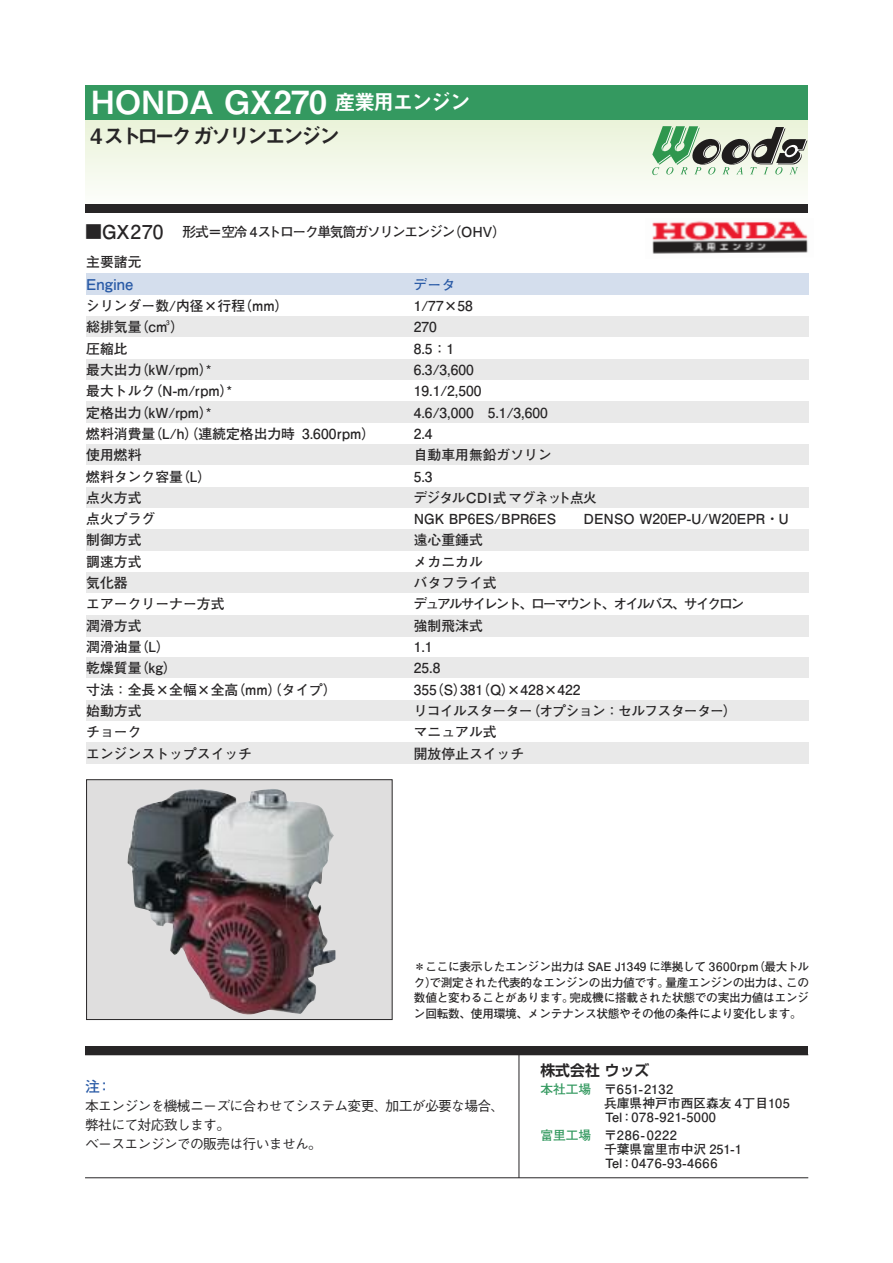
<style>
.page{position:relative;width:893px;height:1263px;background:#fff}
.page>*{position:absolute;margin:0;border:0;box-sizing:border-box;transform-origin:0 0}
.t1{font:31.95px "Midashi Go Pr 5 MB31";color:#fff}
.t2{font:21.3px "Midashi Go Pr 5 MB31";letter-spacing:-.15em;color:#272526}
.t3{font:700 14.85px "Shin Go Upr De";color:#272526}
.t4{font:700 14.85px "Futo Go B101 Pr 6 N";color:#295aa6}
.t5{font:700 14.85px "G Futo Go B101 Pro";color:#295aa6}
.t6{font:700 13.8px "Futo Go B101 Pr 6 N";color:#272526}
.t7{font:500 13.8px/19.2px "Gothic BBB Upr";letter-spacing:-.05em;color:#272526}
.t8{font:700 13.8px "Futo Go B101 Pr 6 N";letter-spacing:-.05em;color:#272526}
.t9{font:700 13.8px "Futo Go B101 Pr 6 N";letter-spacing:-.1em;color:#272526}
.t10{font:700 13.8px "Futo Go B101 Pr 6 N";letter-spacing:-.15em;color:#272526}
.t11{font:700 13.8px "Futo Go B101 Pr 6 N";color:#295aa6}
.t12{font:700 12.75px/13.8px "Futo Go B101 Upr";color:#272526}
.t13{font:700 11.7px/15.9px "Futo Go B101 Pr 6 N";letter-spacing:-.025em;color:#272526;text-align:justify}
.t14{font:700 6.45px "Futo Go B101 Pr 6 N";color:#272526}
.s1{font-size:21.3px}
.s2{font-size:16.95px}
.s3{font-size:19.2px}
.s4{color:#349960}
</style>
<div class="page">
<svg style="left:85px;top:119px;width:723px;height:70px"></svg>
<div style="left:85px;top:85px;width:723px;height:34px;background:#349960"></div>
<svg style="left:652px;top:126px;width:155px;height:49px;background:#a2b5a0"></svg>
<div style="left:85px;top:204px;width:723px;height:9px;background:#272526"></div>
<hr style="left:519px;top:1054px;width:1px;height:124px;background:#272526">
<hr style="left:85px;top:1054px;width:723px;height:1px;background:#272526">
<hr style="left:85px;top:1177px;width:723px;height:1px;background:#272526">
<div style="left:85px;top:1046px;width:723px;height:8px;background:#272526"></div>
<div style="left:86px;top:274px;width:328px;height:21px;background:#d4deed"></div>
<div style="left:414px;top:274px;width:395px;height:21px;background:#d4deed"></div>
<div style="left:86px;top:316px;width:328px;height:22px;background:#e9e9e9"></div>
<div style="left:414px;top:316px;width:395px;height:22px;background:#e9e9e9"></div>
<div style="left:86px;top:359px;width:328px;height:21px;background:#e9e9e9"></div>
<div style="left:414px;top:359px;width:395px;height:21px;background:#e9e9e9"></div>
<div style="left:86px;top:402px;width:328px;height:21px;background:#e9e9e9"></div>
<div style="left:414px;top:402px;width:395px;height:21px;background:#e9e9e9"></div>
<div style="left:86px;top:444px;width:328px;height:22px;background:#e9e9e9"></div>
<div style="left:414px;top:444px;width:395px;height:22px;background:#e9e9e9"></div>
<div style="left:86px;top:487px;width:328px;height:21px;background:#e9e9e9"></div>
<div style="left:414px;top:487px;width:395px;height:21px;background:#e9e9e9"></div>
<div style="left:86px;top:530px;width:328px;height:21px;background:#e9e9e9"></div>
<div style="left:414px;top:530px;width:395px;height:21px;background:#e9e9e9"></div>
<div style="left:86px;top:572px;width:328px;height:21px;background:#e9e9e9"></div>
<div style="left:414px;top:572px;width:395px;height:21px;background:#e9e9e9"></div>
<div style="left:86px;top:615px;width:328px;height:21px;background:#e9e9e9"></div>
<div style="left:414px;top:615px;width:395px;height:21px;background:#e9e9e9"></div>
<div style="left:86px;top:657px;width:328px;height:22px;background:#e9e9e9"></div>
<div style="left:414px;top:657px;width:395px;height:22px;background:#e9e9e9"></div>
<div style="left:86px;top:700px;width:328px;height:21px;background:#e9e9e9"></div>
<div style="left:414px;top:700px;width:395px;height:21px;background:#e9e9e9"></div>
<div style="left:86px;top:743px;width:328px;height:21px;background:#e9e9e9"></div>
<div style="left:414px;top:743px;width:395px;height:21px;background:#e9e9e9"></div>
<img style="left:652px;top:220px;width:156px;height:34px">
<div style="left:87px;top:780px;width:305px;height:239px;background:#dfdede"></div>
<img style="left:127px;top:789px;width:209px;height:226px">
<div style="left:86px;top:779px;width:306px;height:241px;border:1px solid #272526"></div>
<h1 class="t1" style="left:91px;top:77px;width:382px">HONDA GX270 <span class="s1">産業用エンジン</span></h1>
<h2 class="t2" style="left:90px;top:119px;width:251px">4 ストロークガソリンエンジン</h2>
<p class="t9" style="left:85px;top:220px;width:423px"><span class="s2">■</span><span class="s3">GX270</span> 形式＝空冷 4ストローク単気筒ガソリンエンジン（OHV）</p>
<p class="t6" style="left:86px;top:251px;width:57px">主要諸元</p>
<p class="t4" style="left:86px;top:272px;width:49px">Engine</p>
<p class="t11" style="left:414px;top:273px;width:43px">データ</p>
<p class="t6" style="left:86px;top:295px;width:204px">シリンダー数/内径×行程（mm）</p>
<p class="t6" style="left:414px;top:295px;width:61px">1/77×58</p>
<p class="t6" style="left:86px;top:316px;width:100px">総排気量（cm ）</p>
<p class="t14" style="left:166px;top:317px;width:5px">3</p>
<p class="t6" style="left:414px;top:316px;width:25px">270</p>
<p class="t6" style="left:86px;top:337px;width:43px">圧縮比</p>
<p class="t6" style="left:414px;top:337px;width:42px">8.5：1</p>
<p class="t6" style="left:86px;top:359px;width:128px">最大出力（kW/rpm）*</p>
<p class="t6" style="left:414px;top:359px;width:62px">6.3/3,600</p>
<p class="t6" style="left:86px;top:380px;width:149px">最大トルク（N-m/rpm）*</p>
<p class="t6" style="left:414px;top:380px;width:69px">19.1/2,500</p>
<p class="t6" style="left:86px;top:401px;width:128px">定格出力（kW/rpm）*</p>
<p class="t6" style="left:414px;top:401px;width:136px">4.6/3,000 5.1/3,600</p>
<p class="t6" style="left:86px;top:423px;width:291px">燃料消費量（L/h）（連続定格出力時 3.600rpm）</p>
<p class="t6" style="left:414px;top:423px;width:20px">2.4</p>
<p class="t6" style="left:86px;top:444px;width:57px">使用燃料</p>
<p class="t6" style="left:414px;top:444px;width:140px">自動車用無鉛ガソリン</p>
<p class="t6" style="left:86px;top:465px;width:127px">燃料タンク容量（L）</p>
<p class="t6" style="left:414px;top:465px;width:20px">5.3</p>
<p class="t6" style="left:86px;top:487px;width:57px">点火方式</p>
<p class="t8" style="left:414px;top:487px;width:185px">デジタルCDI式マグネット点火</p>
<p class="t6" style="left:86px;top:508px;width:71px">点火プラグ</p>
<p class="t6" style="left:414px;top:508px;width:144px">NGK BP6ES/BPR6ES</p>
<p class="t6" style="left:584px;top:508px;width:207px">DENSO W20EP-U/W20EPR・U</p>
<p class="t6" style="left:86px;top:529px;width:57px">制御方式</p>
<p class="t6" style="left:414px;top:529px;width:71px">遠心重錘式</p>
<p class="t6" style="left:86px;top:550px;width:57px">調速方式</p>
<p class="t6" style="left:414px;top:550px;width:71px">メカニカル</p>
<p class="t6" style="left:86px;top:572px;width:43px">気化器</p>
<p class="t6" style="left:414px;top:572px;width:84px">バタフライ式</p>
<p class="t6" style="left:86px;top:593px;width:140px">エアークリーナー方式</p>
<p class="t10" style="left:414px;top:593px;width:332px">デュアルサイレント、ローマウント、オイルバス、サイクロン</p>
<p class="t6" style="left:86px;top:614px;width:57px">潤滑方式</p>
<p class="t6" style="left:414px;top:614px;width:71px">強制飛沫式</p>
<p class="t6" style="left:86px;top:636px;width:85px">潤滑油量（L）</p>
<p class="t6" style="left:414px;top:636px;width:20px">1.1</p>
<p class="t6" style="left:86px;top:657px;width:92px">乾燥質量（kg）</p>
<p class="t6" style="left:414px;top:657px;width:28px">25.8</p>
<p class="t6" style="left:86px;top:678px;width:252px">寸法：全長×全幅×全高（mm）（タイプ）</p>
<p class="t6" style="left:414px;top:678px;width:168px">355（S）381（Q）×428×422</p>
<p class="t6" style="left:86px;top:700px;width:57px">始動方式</p>
<p class="t8" style="left:414px;top:700px;width:325px">リコイルスターター（オプション：セルフスターター）</p>
<p class="t6" style="left:86px;top:721px;width:57px">チョーク</p>
<p class="t6" style="left:414px;top:721px;width:84px">マニュアル式</p>
<p class="t6" style="left:86px;top:742px;width:167px">エンジンストップスイッチ</p>
<p class="t6" style="left:414px;top:742px;width:112px">開放停止スイッチ</p>
<p class="t13" style="left:414px;top:958px;width:397px">＊ここに表示したエンジン出力は SAE J1349 に準拠して 3600rpm（最大トルク）で測定された代表的なエンジンの出力値です。量産エンジンの出力は、この数値と変わることがあります。完成機に搭載された状態での実出力値はエンジン回転数、使用環境、メンテナンス状態やその他の条件により変化します。</p>
<p class="t5" style="left:85px;top:1074px;width:28px">注：</p>
<p class="t7" style="left:85px;top:1095px;width:421px">本エンジンを機械ニーズに合わせてシステム変更、加工が必要な場合、弊社にて対応致します。<br>ベースエンジンでの販売は行いません。</p>
<p class="t3" style="left:540px;top:1058px;width:111px">株式会社ウッズ</p>
<p class="t12" style="left:604px;top:1082px;width:187px;text-indent:-64px"><span class="s4">本社工場</span> 〒651-2132<br>兵庫県神戸市西区森友 4丁目105<br>Tel：078-921-5000</p>
<p class="t12" style="left:604px;top:1128px;width:139px;text-indent:-64px"><span class="s4">富里工場</span> 〒286-0222<br>千葉県富里市中沢 251-1<br>Tel：0476-93-4666</p>
</div>
